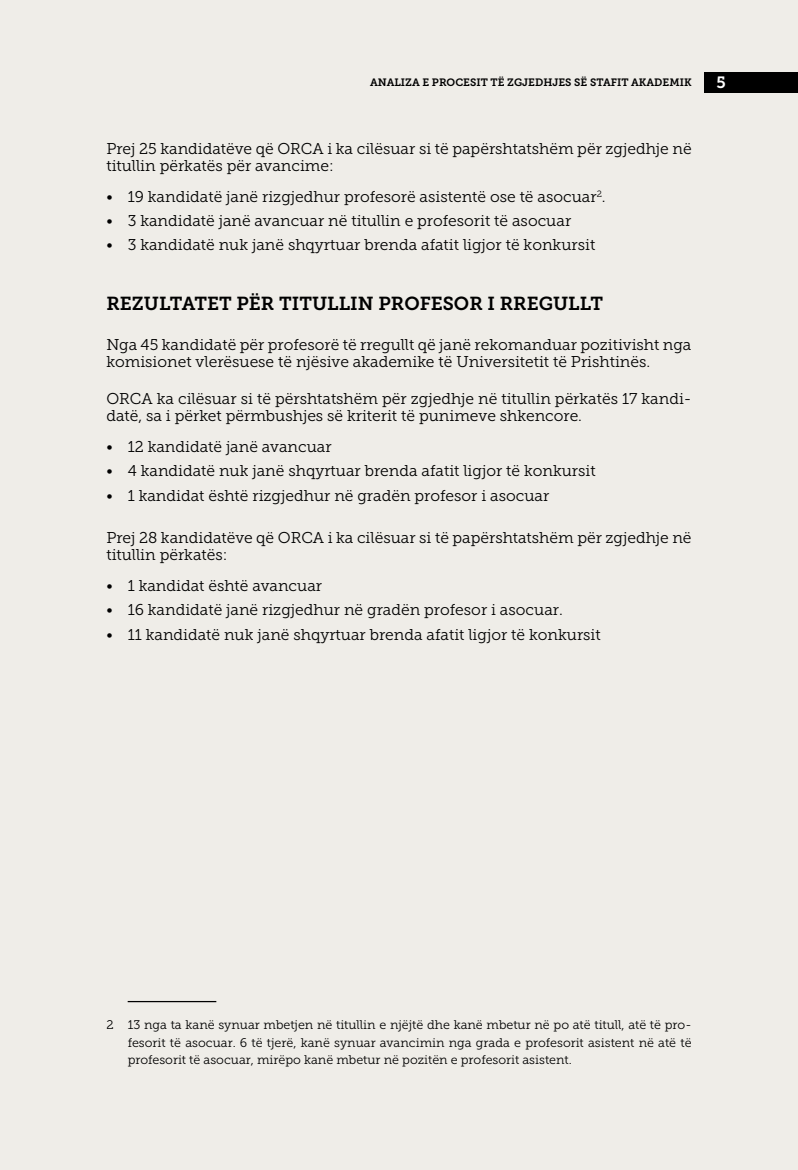
<style>
.page{position:relative;width:798px;height:1170px;background:#fff}
.page>*{position:absolute;margin:0;border:0;box-sizing:border-box;transform-origin:0 0}
.t1{font:18.75px "Museo Slab 700";color:#000}
.t2{font:16.25px "Museo Slab 700";color:#fff}
.t3{font:15.62px/17.1px "Museo Slab 300";color:#000}
.t4{font:12.5px/17.1px "Museo Slab 300";color:#000;text-align:justify}
.t5{font:10.62px "Museo Slab 700";color:#000}
</style>
<div class="page">
<div style="left:0;top:0;width:797px;height:1169px;background:#efede8"></div>
<div style="left:703px;top:72px;width:94px;height:21px;background:#000"></div>
<hr style="left:128px;top:1000px;width:88px;height:2px;background:#000">
<p class="t5" style="left:370px;top:77px;width:323px">ANALIZA E PROCESIT TË ZGJEDHJES SË STAFIT AKADEMIK</p>
<p class="t2" style="left:716px;top:73px;width:11px">5</p>
<p class="t3" style="left:106px;top:140px;width:586px">Prej 25 kandidatëve që ORCA i ka cilësuar si të papërshtatshëm për zgjedhje në titullin përkatës për avancime:</p>
<p class="t3" style="left:106px;top:188px;width:500px">• 19 kandidatë janë rizgjedhur profesorë asistentë ose të asocuar<sup>2</sup>.</p>
<p class="t3" style="left:106px;top:212px;width:466px">• 3 kandidatë janë avancuar në titullin e profesorit të asocuar</p>
<p class="t3" style="left:106px;top:236px;width:490px">• 3 kandidatë nuk janë shqyrtuar brenda afatit ligjor të konkursit</p>
<p class="t1" style="left:106px;top:293px;width:498px">REZULTATET PËR TITULLIN PROFESOR I RREGULLT</p>
<p class="t3" style="left:106px;top:336px;width:586px">Nga 45 kandidatë për profesorë të rregullt që janë rekomanduar pozitivisht nga komisionet vlerësuese të njësive akademike të Universitetit të Prishtinës.</p>
<p class="t3" style="left:106px;top:390px;width:586px">ORCA ka cilësuar si të përshtatshëm për zgjedhje në titullin përkatës 17 kandi&shy;datë, sa i përket përmbushjes së kriterit të punimeve shkencore.</p>
<p class="t3" style="left:106px;top:438px;width:227px">• 12 kandidatë janë avancuar</p>
<p class="t3" style="left:106px;top:462px;width:490px">• 4 kandidatë nuk janë shqyrtuar brenda afatit ligjor të konkursit</p>
<p class="t3" style="left:106px;top:487px;width:444px">• 1 kandidat është rizgjedhur në gradën profesor i asocuar</p>
<p class="t3" style="left:106px;top:528px;width:586px">Prej 28 kandidatëve që ORCA i ka cilësuar si të papërshtatshëm për zgjedhje në titullin përkatës:</p>
<p class="t3" style="left:106px;top:577px;width:217px">• 1 kandidat është avancuar</p>
<p class="t3" style="left:106px;top:601px;width:458px">• 16 kandidatë janë rizgjedhur në gradën profesor i asocuar.</p>
<p class="t3" style="left:106px;top:625px;width:495px">• 11 kandidatë nuk janë shqyrtuar brenda afatit ligjor të konkursit</p>
<p class="t4" style="left:128px;top:1016px;width:565px;text-indent:-21px">2 13 nga ta kanë synuar mbetjen në titullin e njëjtë dhe kanë mbetur në po atë titull, atë të pro&shy;fesorit të asocuar. 6 të tjerë, kanë synuar avancimin nga grada e profesorit asistent në atë të profesorit të asocuar, mirëpo kanë mbetur në pozitën e profesorit asistent.</p>
</div>
